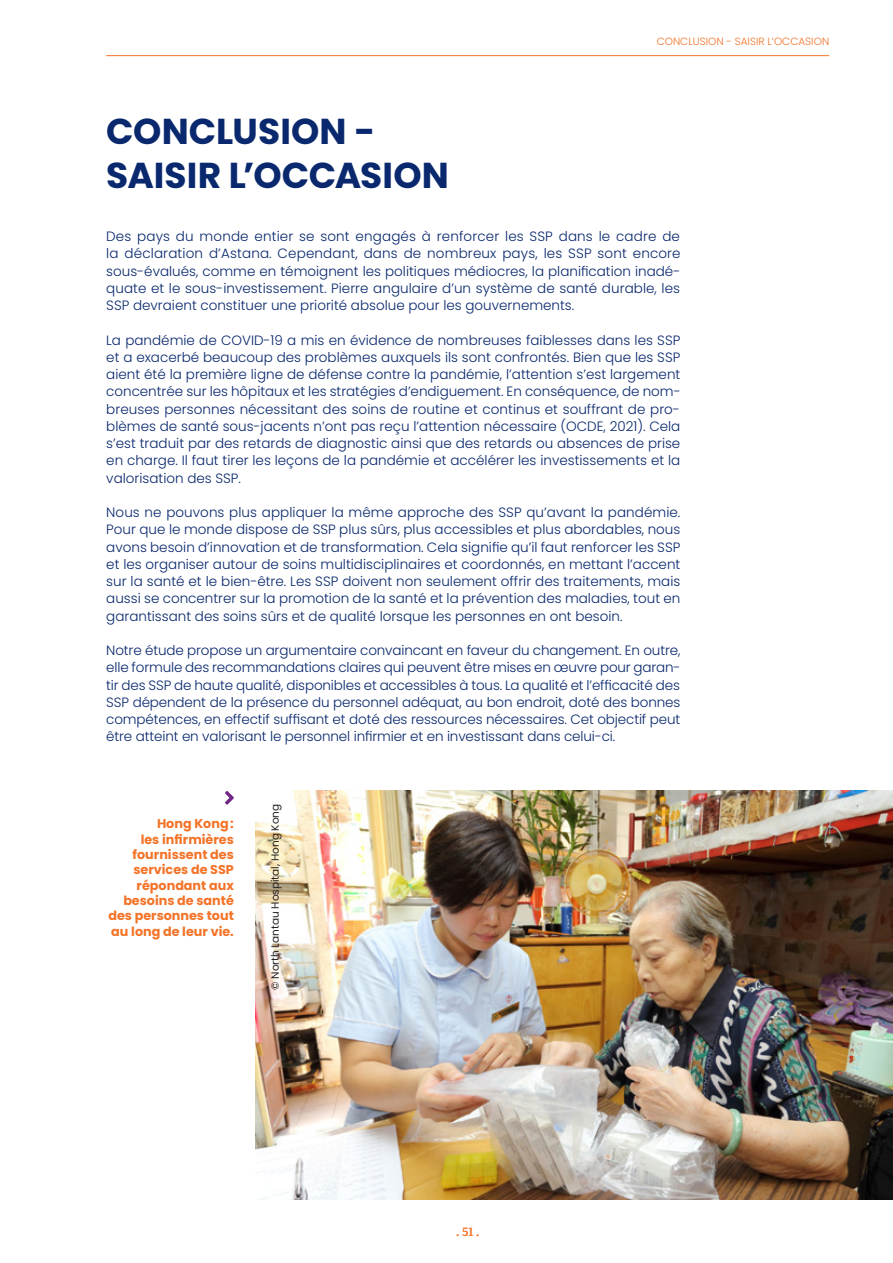
<style>
.page{position:relative;width:893px;height:1263px;background:#fff}
.page>*{position:absolute;margin:0;border:0;box-sizing:border-box;transform-origin:0 0}
.t1{font:700 36px/43.5px "Poppins";letter-spacing:.005em;color:#09286d}
.t2{font:300 13.5px/17.2px "Poppins";color:#09286d;text-align:justify}
.t3{font:700 12.75px/15.3px "Poppins";color:#f37328;text-align:right}
.t4{font:600 12px "Literata";color:#f37328}
.t5{font:10.5px "Poppins";color:#231f20}
.t6{font:300 10.5px "Poppins";color:#f37328}
</style>
<div class="page">
<hr style="left:106px;top:55px;width:723px;height:1px;background:#f37328">
<img style="left:255px;top:791px;width:638px;height:408px">
<svg style="left:225px;top:791px;width:9px;height:14px"></svg>
<h1 class="t1" style="left:106px;top:110px;width:344px">CONCLUSION -<br>SAISIR L’OCCASION</h1>
<p class="t6" style="left:657px;top:35px;width:174px">CONCLUSION - SAISIR L’OCCASION</p>
<p class="t2" style="left:106px;top:228px;width:576px">Des pays du monde entier se sont engagés à renforcer les SSP dans le cadre de la déclaration d’Astana. Cependant, dans de nombreux pays, les SSP sont encore sous-évalués, comme en témoignent les politiques médiocres, la planification inadé&shy;quate et le sous-investissement. Pierre angulaire d’un système de santé durable, les SSP devraient constituer une priorité absolue pour les gouvernements.</p>
<p class="t2" style="left:106px;top:331px;width:576px">La pandémie de COVID-19 a mis en évidence de nombreuses faiblesses dans les SSP et a exacerbé beaucoup des problèmes auxquels ils sont confrontés. Bien que les SSP aient été la première ligne de défense contre la pandémie, l’attention s’est largement concentrée sur les hôpitaux et les stratégies d’endiguement. En conséquence, de nom&shy;breuses personnes nécessitant des soins de routine et continus et souffrant de pro&shy;blèmes de santé sous-jacents n’ont pas reçu l’attention nécessaire (OCDE, 2021). Cela s’est traduit par des retards de diagnostic ainsi que des retards ou absences de prise en charge. Il faut tirer les leçons de la pandémie et accélérer les investissements et la valorisation des SSP.</p>
<p class="t2" style="left:106px;top:504px;width:576px">Nous ne pouvons plus appliquer la même approche des SSP qu’avant la pandémie.<br>Pour que le monde dispose de SSP plus sûrs, plus accessibles et plus abordables, nous avons besoin d’innovation et de transformation. Cela signifie qu’il faut renforcer les SSP et les organiser autour de soins multidisciplinaires et coordonnés, en mettant l’accent sur la santé et le bien-être. Les SSP doivent non seulement offrir des traitements, mais aussi se concentrer sur la promotion de la santé et la prévention des maladies, tout en garantissant des soins sûrs et de qualité lorsque les personnes en ont besoin.</p>
<p class="t2" style="left:106px;top:642px;width:576px">Notre étude propose un argumentaire convaincant en faveur du changement. En outre, elle formule des recommandations claires qui peuvent être mises en œuvre pour garan&shy;tir des SSP de haute qualité, disponibles et accessibles à tous. La qualité et l’efficacité des SSP dépendent de la présence du personnel adéquat, au bon endroit, doté des bonnes compétences, en effectif suffisant et doté des ressources nécessaires. Cet objectif peut être atteint en valorisant le personnel infirmier et en investissant dans celui-ci.</p>
<p class="t3" style="left:108px;top:816px;width:127px">Hong Kong:<br>les infirmières fournissent des services de SSP répondant aux besoins de santé des personnes tout au long de leur vie.</p>
<p class="t5" style="left:269px;top:990px;width:188px;rotate:-90deg">© North Lantau Hospital, Hong Kong</p>
<p class="t4" style="left:456px;top:1223px;width:26px">. 51 .</p>
</div>
